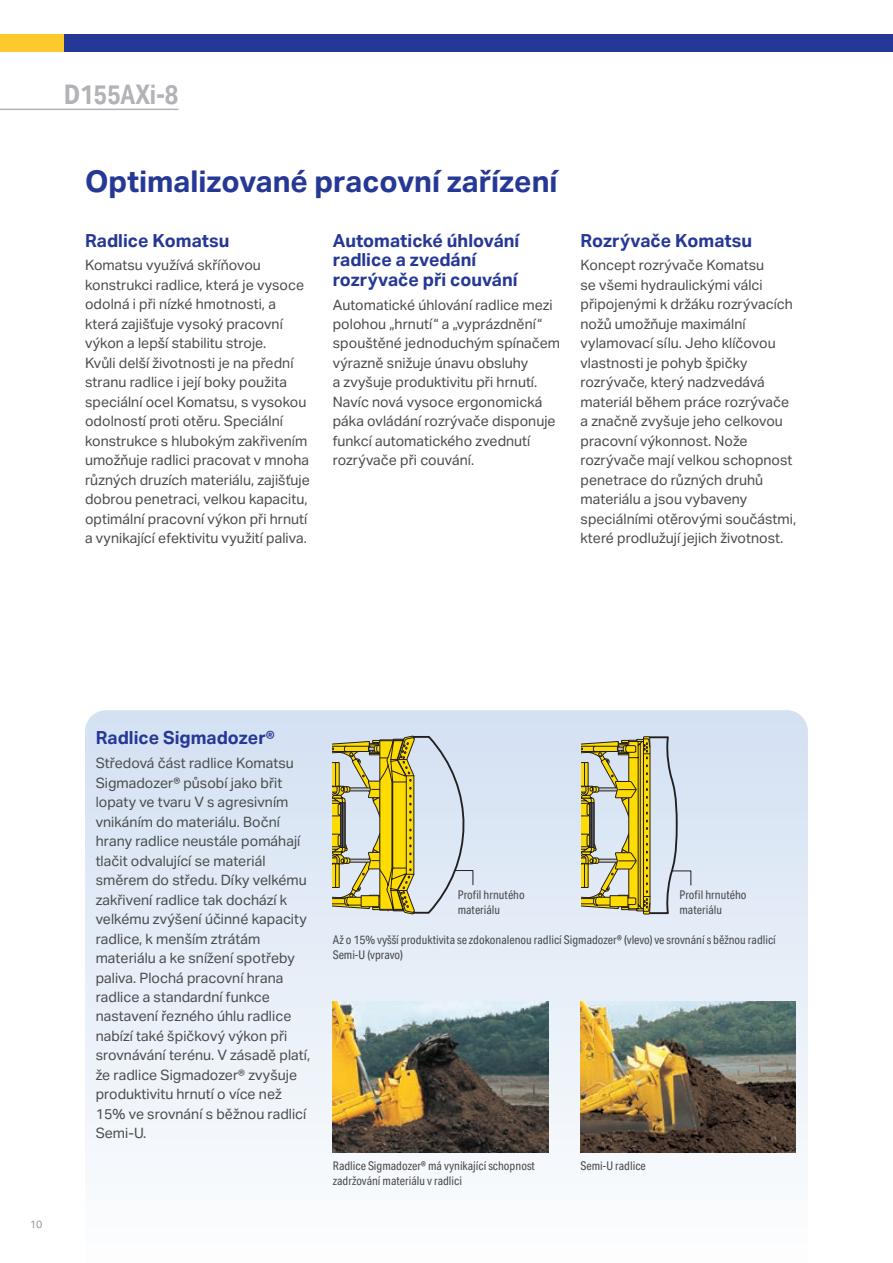
<style>
.page{position:relative;width:893px;height:1263px;background:#fff}
.page>*{position:absolute;margin:0;border:0;box-sizing:border-box;transform-origin:0 0}
.t1{font:700 30px "Aktiv Grotesk";color:#263895}
.t2{font:700 27px "Aktiv Grotesk Cd";color:#b2b3b7}
.t3{font:700 18px/19.5px "Aktiv Grotesk";color:#263895}
.t4{font:14.25px/19.5px "Aktiv Grotesk";color:#4b4c4d}
.t5{font:12px/15px "Aktiv Grotesk Cd";color:#4b4c4d}
.t6{font:10.5px "Aktiv Grotesk";color:#939598}
</style>
<div class="page">
<svg style="left:85px;top:710px;width:723px;height:444px;background:#e1eaf5"></svg>
<img style="left:333px;top:1002px;width:215px;height:151px">
<img style="left:580px;top:1002px;width:216px;height:151px">
<svg style="left:333px;top:735px;width:155px;height:180px;background:#cdcba3"></svg>
<svg style="left:581px;top:735px;width:111px;height:180px;background:#c6c498"></svg>
<hr style="left:0;top:109px;width:178px;height:1px;background:#b2b3b7">
<div style="left:0;top:34px;width:143px;height:17px;background:#fec92d"></div>
<div style="left:64px;top:34px;width:829px;height:17px;background:#263895"></div>
<h2 class="t2" style="left:64px;top:79px;width:116px">D155AXi-8</h2>
<h1 class="t1" style="left:85px;top:164px;width:474px">Optimalizované pracovní zařízení</h1>
<p class="t3" style="left:85px;top:231px;width:146px">Radlice Komatsu</p>
<p class="t4" style="left:85px;top:256px;width:226px">Komatsu využívá skříňovou konstrukci radlice, která je vysoce odolná i při nízké hmotnosti, a která zajišťuje vysoký pracovní výkon a lepší stabilitu stroje.<br>Kvůli delší životnosti je na přední stranu radlice i její boky použita speciální ocel Komatsu, s vysokou odolností proti otěru. Speciální konstrukce s hlubokým zakřivením umožňuje radlici pracovat v mnoha různých druzích materiálu, zajišťuje dobrou penetraci, velkou kapacitu, optimální pracovní výkon při hrnutí a vynikající efektivitu využití paliva.</p>
<p class="t3" style="left:333px;top:231px;width:188px">Automatické úhlování radlice a zvedání rozrývače při couvání</p>
<p class="t4" style="left:333px;top:295px;width:229px">Automatické úhlování radlice mezi polohou „hrnutí“ a „vyprázdnění“ spouštěné jednoduchým spínačem výrazně snižuje únavu obsluhy<br>a zvyšuje produktivitu při hrnutí.<br>Navíc nová vysoce ergonomická páka ovládání rozrývače disponuje funkcí automatického zvednutí rozrývače při couvání.</p>
<p class="t3" style="left:580px;top:231px;width:173px">Rozrývače Komatsu</p>
<p class="t4" style="left:580px;top:256px;width:217px">Koncept rozrývače Komatsu<br>se všemi hydraulickými válci připojenými k držáku rozrývacích nožů umožňuje maximální vylamovací sílu. Jeho klíčovou vlastnosti je pohyb špičky rozrývače, který nadzvedává materiál během práce rozrývače a značně zvyšuje jeho celkovou pracovní výkonnost. Nože rozrývače mají velkou schopnost penetrace do různých druhů materiálu a jsou vybaveny speciálními otěrovými součástmi, které prodlužují jejich životnost.</p>
<p class="t6" style="left:30px;top:1218px;width:14px">10</p>
<p class="t3" style="left:96px;top:728px;width:181px">Radlice Sigmadozer®</p>
<p class="t4" style="left:96px;top:753px;width:216px">Středová část radlice Komatsu<br>Sigmadozer® působí jako břit lopaty ve tvaru V s agresivním vnikáním do materiálu. Boční hrany radlice neustále pomáhají tlačit odvalující se materiál směrem do středu. Díky velkému zakřivení radlice tak dochází k velkému zvýšení účinné kapacity radlice, k menším ztrátám materiálu a ke snížení spotřeby paliva. Plochá pracovní hrana radlice a standardní funkce nastavení řezného úhlu radlice nabízí také špičkový výkon při srovnávání terénu. V zásadě platí, že radlice Sigmadozer® zvyšuje produktivitu hrnutí o více než<br>15% ve srovnání s běžnou radlicí<br>Semi-U.</p>
<p class="t5" style="left:458px;top:888px;width:68px">Profil hrnutého materiálu</p>
<p class="t5" style="left:680px;top:888px;width:68px">Profil hrnutého materiálu</p>
<p class="t5" style="left:333px;top:933px;width:445px">Až o 15% vyšší produktivita se zdokonalenou radlicí Sigmadozer® (vlevo) ve srovnání s běžnou radlicí<br>Semi-U (vpravo)</p>
<p class="t5" style="left:333px;top:1158px;width:204px">Radlice Sigmadozer® má vynikající schopnost zadržování materiálu v radlici</p>
<p class="t5" style="left:580px;top:1158px;width:67px">Semi-U radlice</p>
</div>
